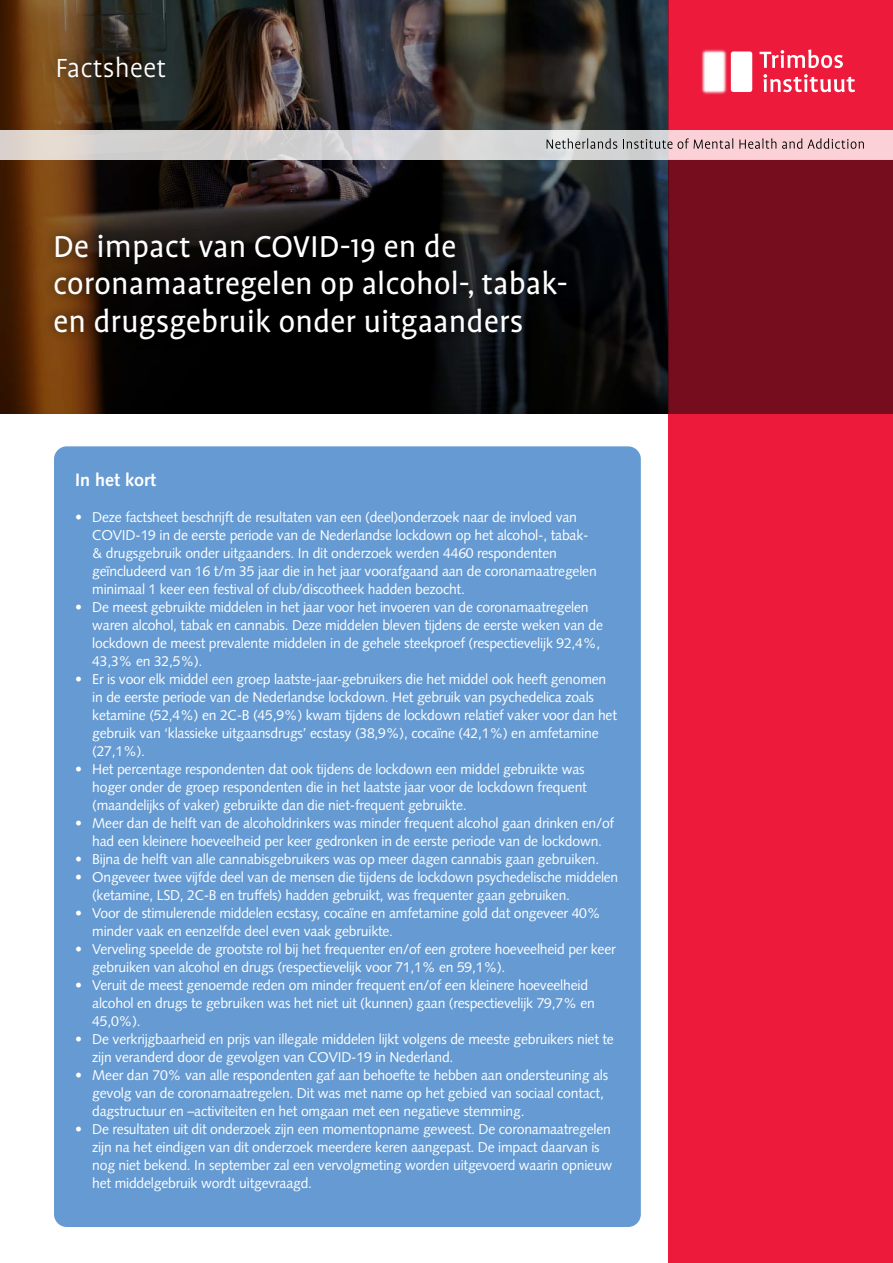
<style>
.page{position:relative;width:893px;height:1263px;background:#fff}
.page>*{position:absolute;margin:0;border:0;box-sizing:border-box;transform-origin:0 0}
.t1{font:34.5px/37.5px "Profile OT";color:#fff}
.t2{font:300 30px "Profile OT";color:#fff}
.t3{font:700 18px "Syntax LT Std";color:#fff}
.t4{font:14.25px/18px "Syntax LT Std";letter-spacing:-.015em;color:#fff}
</style>
<div class="page">
<div style="left:668px;top:0;width:225px;height:1263px;background:#ed1a3b"></div>
<div style="left:668px;top:159px;width:225px;height:255px;background:#760d1e"></div>
<img style="left:0;top:0;width:668px;height:414px">
<svg style="left:1px;top:130px;width:892px;height:29px;background:#dcd2d3"></svg>
<svg style="left:547px;top:138px;width:70px;height:11px"></svg>
<svg style="left:623px;top:139px;width:49px;height:10px"></svg>
<svg style="left:678px;top:138px;width:55px;height:11px"></svg>
<svg style="left:739px;top:138px;width:37px;height:11px"></svg>
<svg style="left:782px;top:138px;width:82px;height:11px"></svg>
<div style="left:43px;top:221px;width:534px;height:129px;background:#000;opacity:.75"></div>
<div style="left:44px;top:44px;width:133px;height:46px;background:#000;opacity:.75"></div>
<div style="left:54px;top:446px;width:587px;height:781px;background:#659ad2;border-radius:13px"></div>
<svg style="left:0;top:130px;width:1px;height:29px"></svg>
<svg style="left:778px;top:50px;width:65px;height:18px"></svg>
<svg style="left:778px;top:74px;width:77px;height:18px"></svg>
<img style="left:701px;top:49px;width:77px;height:46px">
<h2 class="t2" style="left:55px;top:52px;width:112px">Factsheet</h2>
<h1 class="t1" style="left:53px;top:229px;width:516px">De impact van COVID-19 en de coronamaatregelen op alcohol-, tabak&shy;en drugsgebruik onder uitgaanders</h1>
<p class="t3" style="left:75px;top:469px;width:83px">In het kort</p>
<p class="t4" style="left:92px;top:508px;width:506px;text-indent:-17px">• Deze factsheet beschrijft de resultaten van een (deel)onderzoek naar de invloed van COVID-19 in de eerste periode van de Nederlandse lockdown op het alcohol-, tabak-&amp; drugsgebruik onder uitgaanders. In dit onderzoek werden 4460 respondenten geïncludeerd van 16 t/m 35 jaar die in het jaar voorafgaand aan de coronamaatregelen minimaal 1 keer een festival of club/discotheek hadden bezocht.</p>
<p class="t4" style="left:92px;top:598px;width:512px;text-indent:-17px">• De meest gebruikte middelen in het jaar voor het invoeren van de coronamaatregelen waren alcohol, tabak en cannabis. Deze middelen bleven tijdens de eerste weken van de lockdown de meest prevalente middelen in de gehele steekproef (respectievelijk 92,4%, 43,3% en 32,5%).</p>
<p class="t4" style="left:92px;top:670px;width:526px;text-indent:-17px">• Er is voor elk middel een groep laatste-jaar-gebruikers die het middel ook heeft genomen in de eerste periode van de Nederlandse lockdown. Het gebruik van psychedelica zoals ketamine (52,4%) en 2C-B (45,9%) kwam tijdens de lockdown relatief vaker voor dan het gebruik van ‘klassieke uitgaansdrugs’ ecstasy (38,9%), cocaïne (42,1%) en amfetamine (27,1%).</p>
<p class="t4" style="left:92px;top:760px;width:496px;text-indent:-17px">• Het percentage respondenten dat ook tijdens de lockdown een middel gebruikte was hoger onder de groep respondenten die in het laatste jaar voor de lockdown frequent (maandelijks of vaker) gebruikte dan die niet-frequent gebruikte.</p>
<p class="t4" style="left:75px;top:814px;width:540px;text-align:center">• Meer dan de helft van de alcoholdrinkers was minder frequent alcohol gaan drinken en/of had een kleinere hoeveelheid per keer gedronken in de eerste periode van de lockdown.</p>
<p class="t4" style="left:75px;top:850px;width:526px">• Bijna de helft van alle cannabisgebruikers was op meer dagen cannabis gaan gebruiken.</p>
<p class="t4" style="left:92px;top:868px;width:528px;text-indent:-17px">• Ongeveer twee vijfde deel van de mensen die tijdens de lockdown psychedelische middelen (ketamine, LSD, 2C-B en truffels) hadden gebruikt, was frequenter gaan gebruiken.</p>
<p class="t4" style="left:92px;top:904px;width:510px;text-indent:-17px">• Voor de stimulerende middelen ecstasy, cocaïne en amfetamine gold dat ongeveer 40% minder vaak en eenzelfde deel even vaak gebruikte.</p>
<p class="t4" style="left:92px;top:940px;width:525px;text-indent:-17px">• Verveling speelde de grootste rol bij het frequenter en/of een grotere hoeveelheid per keer gebruiken van alcohol en drugs (respectievelijk voor 71,1% en 59,1%).</p>
<p class="t4" style="left:92px;top:976px;width:504px;text-indent:-17px">• Veruit de meest genoemde reden om minder frequent en/of een kleinere hoeveelheid alcohol en drugs te gebruiken was het niet uit (kunnen) gaan (respectievelijk 79,7% en<br>45,0%).</p>
<p class="t4" style="left:92px;top:1030px;width:523px;text-indent:-17px">• De verkrijgbaarheid en prijs van illegale middelen lijkt volgens de meeste gebruikers niet te zijn veranderd door de gevolgen van COVID-19 in Nederland.</p>
<p class="t4" style="left:92px;top:1066px;width:517px;text-indent:-17px">• Meer dan 70% van alle respondenten gaf aan behoefte te hebben aan ondersteuning als gevolg van de coronamaatregelen. Dit was met name op het gebied van sociaal contact, dagstructuur en –activiteiten en het omgaan met een negatieve stemming.</p>
<p class="t4" style="left:92px;top:1120px;width:522px;text-indent:-17px">• De resultaten uit dit onderzoek zijn een momentopname geweest. De coronamaatregelen zijn na het eindigen van dit onderzoek meerdere keren aangepast. De impact daarvan is nog niet bekend. In september zal een vervolgmeting worden uitgevoerd waarin opnieuw het middelgebruik wordt uitgevraagd.</p>
</div>
